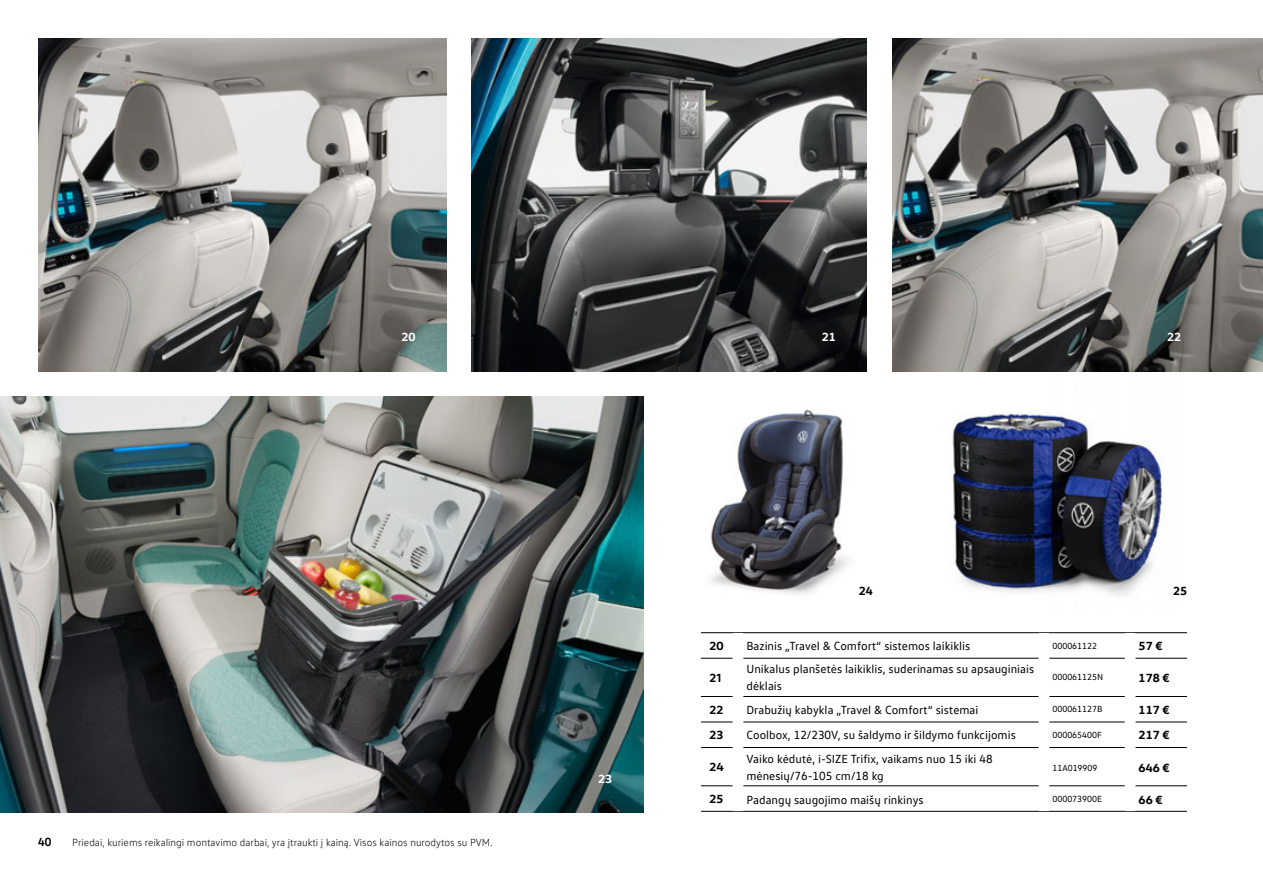
<style>
.page{position:relative;width:1263px;height:893px;background:#fff}
.page>*{position:absolute;margin:0;border:0;box-sizing:border-box;transform-origin:0 0}
.t1{font:12px/16.5px "VW Text";color:#000}
.t2{font:700 12px "VW Head";letter-spacing:.005em;color:#000}
.t3{font:700 12px "VW Head";color:#fff}
.t4{font:700 12px "VW Text";color:#000}
.t5{font:300 10.5px "VW Text";color:#000}
.t6{font:9px "VW Text";color:#000}
</style>
<div class="page">
<img style="left:38px;top:38px;width:408px;height:333px">
<img style="left:472px;top:38px;width:395px;height:333px">
<img style="left:892px;top:38px;width:371px;height:333px">
<img style="left:0;top:396px;width:643px;height:416px">
<img style="left:952px;top:411px;width:211px;height:185px">
<img style="left:710px;top:407px;width:138px;height:187px">
<hr style="left:1130px;top:632px;width:57px;height:1px;background:#000">
<hr style="left:1135px;top:658px;width:52px;height:1px;background:#000">
<hr style="left:1135px;top:696px;width:52px;height:1px;background:#000">
<hr style="left:701px;top:722px;width:32px;height:1px;background:#000">
<hr style="left:743px;top:696px;width:296px;height:1px;background:#000">
<hr style="left:1049px;top:696px;width:76px;height:1px;background:#000">
<hr style="left:743px;top:722px;width:296px;height:1px;background:#000">
<hr style="left:1049px;top:722px;width:76px;height:1px;background:#000">
<hr style="left:1135px;top:722px;width:52px;height:1px;background:#000">
<hr style="left:701px;top:747px;width:32px;height:1px;background:#000">
<hr style="left:743px;top:747px;width:296px;height:1px;background:#000">
<hr style="left:1049px;top:747px;width:76px;height:1px;background:#000">
<hr style="left:1135px;top:747px;width:52px;height:1px;background:#000">
<hr style="left:701px;top:785px;width:32px;height:1px;background:#000">
<hr style="left:743px;top:785px;width:296px;height:1px;background:#000">
<hr style="left:1049px;top:785px;width:76px;height:1px;background:#000">
<hr style="left:1135px;top:785px;width:52px;height:1px;background:#000">
<hr style="left:701px;top:811px;width:37px;height:1px;background:#000">
<hr style="left:738px;top:811px;width:306px;height:1px;background:#000">
<hr style="left:1044px;top:811px;width:86px;height:1px;background:#000">
<hr style="left:1130px;top:811px;width:57px;height:1px;background:#000">
<hr style="left:738px;top:632px;width:306px;height:1px;background:#000">
<hr style="left:1044px;top:632px;width:86px;height:1px;background:#000">
<hr style="left:743px;top:658px;width:296px;height:1px;background:#000">
<hr style="left:1049px;top:658px;width:76px;height:1px;background:#000">
<hr style="left:701px;top:632px;width:37px;height:1px;background:#000">
<hr style="left:701px;top:658px;width:32px;height:1px;background:#000">
<hr style="left:701px;top:696px;width:32px;height:1px;background:#000">
<p class="t3" style="left:401px;top:329px;width:16px">20</p>
<p class="t4" style="left:38px;top:834px;width:15px">40</p>
<p class="t5" style="left:72px;top:836px;width:422px">Priedai, kuriems reikalingi montavimo darbai, yra įtraukti į kainą. Visos kainos nurodytos su PVM.</p>
<p class="t3" style="left:598px;top:770px;width:16px">23</p>
<p class="t3" style="left:822px;top:329px;width:16px">21</p>
<p class="t3" style="left:1167px;top:329px;width:16px">22</p>
<p class="t2" style="left:859px;top:583px;width:16px">24</p>
<p class="t2" style="left:1173px;top:583px;width:16px">25</p>
<p class="t2" style="left:709px;top:638px;width:16px">20</p>
<p class="t1" style="left:746px;top:638px;width:225px">Bazinis „Travel &amp; Comfort“ sistemos laikiklis</p>
<p class="t6" style="left:1052px;top:640px;width:46px">000061122</p>
<p class="t2" style="left:1138px;top:638px;width:26px">57 €</p>
<p class="t2" style="left:709px;top:670px;width:13px">21</p>
<p class="t1" style="left:746px;top:660px;width:289px">Unikalus planšetės laikiklis, suderinamas su apsauginiais dėklais</p>
<p class="t6" style="left:1052px;top:672px;width:52px">000061125N</p>
<p class="t2" style="left:1138px;top:670px;width:33px">178 €</p>
<p class="t2" style="left:709px;top:702px;width:15px">22</p>
<p class="t1" style="left:746px;top:701px;width:233px">Drabužių kabykla „Travel &amp; Comfort“ sistemai</p>
<p class="t6" style="left:1052px;top:703px;width:51px">000061127B</p>
<p class="t2" style="left:1138px;top:701px;width:33px">117 €</p>
<p class="t2" style="left:709px;top:727px;width:15px">23</p>
<p class="t1" style="left:746px;top:726px;width:271px">Coolbox, 12/230V, su šaldymo ir šildymo funkcijomis</p>
<p class="t6" style="left:1052px;top:729px;width:51px">000065400F</p>
<p class="t2" style="left:1138px;top:727px;width:33px">217 €</p>
<p class="t2" style="left:709px;top:759px;width:16px">24</p>
<p class="t1" style="left:746px;top:750px;width:248px">Vaiko kėdutė, i-SIZE Trifix, vaikams nuo 15 iki 48 mėnesių/76-105 cm/18 kg</p>
<p class="t6" style="left:1052px;top:762px;width:46px">11A019909</p>
<p class="t2" style="left:1138px;top:760px;width:33px">646 €</p>
<p class="t2" style="left:709px;top:791px;width:15px">25</p>
<p class="t1" style="left:746px;top:791px;width:179px">Padangų saugojimo maišų rinkinys</p>
<p class="t6" style="left:1052px;top:793px;width:51px">000073900E</p>
<p class="t2" style="left:1138px;top:791px;width:26px">66 €</p>
</div>
